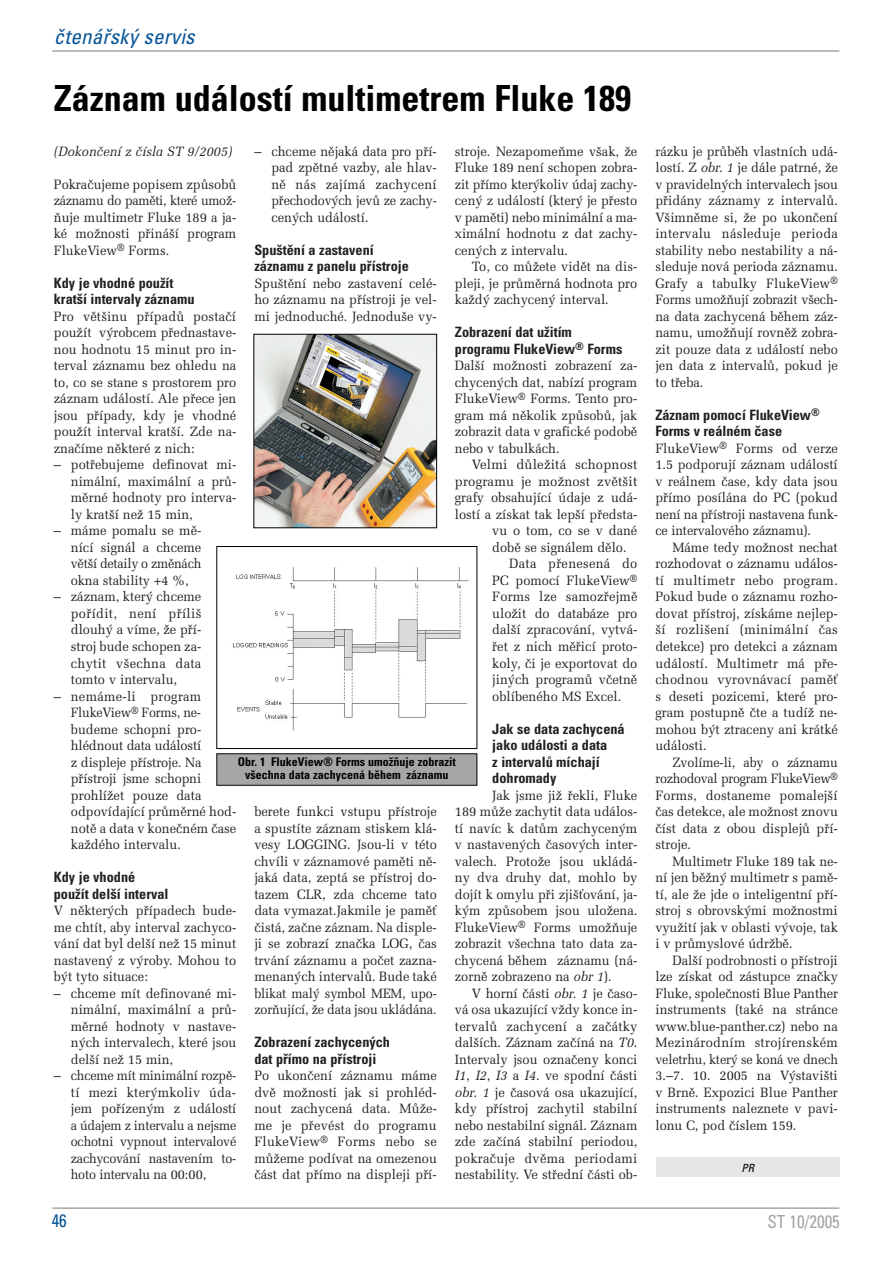
<style>
.page{position:relative;width:893px;height:1262px;background:#fff}
.page>*{position:absolute;margin:0;border:0;box-sizing:border-box;transform-origin:0 0}
.t1{font:700 condensed 36px "Univers CE";color:#000}
.t2{font:italic condensed 21px "Univers CE";color:#075497}
.t3{font:condensed 18px "Univers CE";color:#a6a6a6;scale:.95 1}
.t4{font:condensed 18px "Univers CE";color:#075497;scale:.95 1}
.t5{font:700 condensed 14.25px/16.5px "Univers CE";color:#231f20}
.t6{font:13.5px/16.5px "Melior CE";color:#231f20;text-align:justify;scale:.95 1}
.t7{font:13.5px/16.5px "Melior CE";color:#231f20;text-align:justify;scale:.93 1}
.t8{font:13.5px "Melior CE";color:#231f20}
.t9{font:italic 13.5px "Melior CE";color:#231f20;scale:.95 1}
.t10{font:13.5px "Melior CE";letter-spacing:.02em;color:#231f20;scale:.95 1}
.t11{font:700 condensed 12px/13.5px "Univers CE";color:#000;text-align:center}
.t12{font:italic condensed 11.25px "Univers CE";color:#000}
.s1{font-style:italic}
</style>
<div class="page">
<hr style="left:52px;top:50px;width:787px;height:2px;background:#a6a6a6">
<hr style="left:52px;top:1207px;width:787px;height:1px;background:#a6a6a6">
<div style="left:656px;top:1157px;width:183px;height:20px;background:#e6e6e6"></div>
<img style="left:233px;top:567px;width:236px;height:164px">
<div style="left:216px;top:546px;width:261px;height:203px;border:1px solid #000"></div>
<div style="left:217px;top:754px;width:259px;height:31px;background:#a6a6a6"></div>
<img style="left:255px;top:336px;width:180px;height:190px">
<div style="left:253px;top:334px;width:184px;height:194px;border:1px solid #000"></div>
<h2 class="t2" style="left:54px;top:29px;width:146px">čtenářský servis</h2>
<h1 class="t1" style="left:54px;top:84px;width:578px">Záznam událostí multimetrem Fluke 189</h1>
<p class="t6" style="left:455px;top:144px;width:194px">stroje. NezapomeÀme v‰ak, Ïe Fluke 189 není schopen zobra&shy;zit pfiímo kter˘koliv údaj zachy&shy;cen˘ z událostí (kter˘ je pfiesto v pamûti) nebo minimální a ma&shy;ximální hodnotu z dat zachy&shy;cen˘ch z intervalu.</p>
<p class="t6" style="left:455px;top:260px;width:194px;text-indent:17px">To, co mÛÏete vidût na dis&shy;pleji, je prÛmûrná hodnota pro kaÏd˘ zachycen˘ interval.</p>
<p class="t5" style="left:455px;top:325px;width:169px">Zobrazení dat užitím programu FlukeView<sup>®</sup> Forms</p>
<p class="t6" style="left:455px;top:359px;width:194px">Dal‰í moÏnosti zobrazení za&shy;chycen˘ch dat, nabízí program FlukeView<sup>®</sup> Forms. Tento pro&shy;gram má nûkolik zpÛsobÛ, jak zobrazit data v grafické podobû nebo v tabulkách.</p>
<p class="t8" style="left:472px;top:459px;width:167px">Velmi dÛleÏitá schopnost</p>
<p class="t8" style="left:455px;top:476px;width:184px">programu je moÏnost zvût‰it</p>
<p class="t6" style="left:455px;top:491px;width:193px">grafy obsahující údaje z udá-</p>
<p class="t6" style="left:455px;top:507px;width:193px">lostí a získat tak lep‰í pfiedsta-</p>
<p class="t6" style="left:492px;top:524px;width:154px">vu o tom, co se v dané</p>
<p class="t6" style="left:492px;top:540px;width:143px">dobû se signálem dûlo.</p>
<p class="t10" style="left:509px;top:558px;width:136px">Data pfienesená do</p>
<p class="t6" style="left:492px;top:573px;width:154px">PC pomocí FlukeView<sup>®</sup></p>
<p class="t6" style="left:492px;top:590px;width:154px">Forms lze samozfiejmû</p>
<p class="t6" style="left:492px;top:606px;width:154px">uloÏit do databáze pro</p>
<p class="t6" style="left:492px;top:623px;width:154px">dal‰í zpracování, vytvá-</p>
<p class="t6" style="left:492px;top:639px;width:154px">fiet z nich mûfiicí proto-</p>
<p class="t6" style="left:492px;top:656px;width:154px">koly, ãi je exportovat do</p>
<p class="t6" style="left:492px;top:672px;width:154px">jin˘ch programÛ vãetnû</p>
<p class="t6" style="left:492px;top:689px;width:137px">oblíbeného MS Excel.</p>
<p class="t5" style="left:492px;top:721px;width:134px">Jak se data zachycená jako události a data<br>z intervalů míchají dohromady</p>
<p class="t6" style="left:455px;top:788px;width:194px;text-indent:37px">Jak jsme jiÏ fiekli, Fluke 189 mÛÏe zachytit data událos&shy;tí navíc k datÛm zachycen˘m v nastaven˘ch ãasov˘ch inter&shy;valech. ProtoÏe jsou ukládá&shy;ny dva druhy dat, mohlo by dojít k omylu pfii zji‰Èování, ja&shy;k˘m zpÛsobem jsou uloÏena.<br>FlukeView<sup>®</sup> Forms umoÏÀuje zobrazit v‰echna tato data za&shy;chycená bûhem záznamu (ná&shy;zornû zobrazeno na <span class="s1">obr 1</span>).</p>
<p class="t6" style="left:455px;top:986px;width:194px;text-indent:17px">V horní ãásti <span class="s1">obr. 1</span> je ãaso&shy;vá osa ukazující vÏdy konce in&shy;tervalÛ zachycení a zaãátky dal‰ích. Záznam zaãíná na <span class="s1">T0</span>.<br>Intervaly jsou oznaãeny konci <span class="s1">I1</span>, <span class="s1">I2</span>, <span class="s1">I3</span> a <span class="s1">I4</span>. ve spodní ãásti <span class="s1">obr. 1</span> je ãasová osa ukazující, kdy pfiístroj zachytil stabilní nebo nestabilní signál. Záznam zde zaãíná stabilní periodou, pokraãuje dvûma periodami nestability. Ve stfiední ãásti ob-</p>
<p class="t6" style="left:271px;top:144px;width:176px;text-indent:-17px">– chceme nûjaká data pro pfií&shy;pad zpûtné vazby, ale hlav&shy;nû nás zajímá zachycení pfiechodov˘ch jevÛ ze zachy&shy;cen˘ch událostí.</p>
<p class="t5" style="left:254px;top:243px;width:156px">Spuštění a zastavení záznamu z panelu přístroje</p>
<p class="t6" style="left:254px;top:276px;width:194px">Spu‰tûní nebo zastavení celé&shy;ho záznamu na pfiístroji je vel&shy;mi jednoduché. Jednodu‰e vy-</p>
<p class="t9" style="left:54px;top:146px;width:189px">(Dokonãení z ãísla ST 9/2005)</p>
<p class="t6" style="left:54px;top:177px;width:194px">Pokraãujeme popisem zpÛsobÛ záznamu do pamûti, které umoÏ-Àuje multimetr Fluke 189 a ja&shy;ké moÏnosti pfiiná‰í program FlukeView<sup>®</sup> Forms.</p>
<p class="t5" style="left:54px;top:276px;width:142px">Kdy je vhodné použít kratší intervaly záznamu</p>
<p class="t6" style="left:54px;top:309px;width:194px">Pro vût‰inu pfiípadÛ postaãí pouÏít v˘robcem pfiednastave&shy;nou hodnotu 15 minut pro in&shy;terval záznamu bez ohledu na to, co se stane s prostorem pro záznam událostí. Ale pfiece jen jsou pfiípady, kdy je vhodné pouÏít interval krat‰í. Zde na&shy;znaãíme nûkteré z nich:</p>
<p class="t6" style="left:71px;top:458px;width:176px;text-indent:-17px">– potfiebujeme definovat mi&shy;nimální, maximální a prÛ&shy;mûrné hodnoty pro interva&shy;ly krat‰í neÏ 15 min,</p>
<p class="t6" style="left:71px;top:524px;width:139px;text-indent:-17px">– máme pomalu se mû&shy;nící signál a chceme vût‰í detaily o zmûnách okna stability +4 %,</p>
<p class="t6" style="left:71px;top:590px;width:139px;text-indent:-17px">– záznam, kter˘ chceme pofiídit, není pfiíli‰ dlouh˘ a víme, Ïe pfií&shy;stroj bude schopen za&shy;chytit v‰echna data tomto v intervalu,</p>
<p class="t6" style="left:71px;top:689px;width:176px;text-align:left;text-indent:-17px">– nemáme-li program<br>FlukeView<sup>®</sup> Forms, ne&shy;budeme schopni pro&shy;hlédnout data událostí<br>z displeje pfiístroje. Na pfiístroji jsme schopni prohlíÏet pouze data odpovídající prÛmûrné hod&shy;notû a data v koneãném ãase kaÏdého intervalu.</p>
<p class="t5" style="left:54px;top:870px;width:116px">Kdy je vhodné použít delší interval</p>
<p class="t6" style="left:54px;top:903px;width:194px">V nûkter˘ch pfiípadech bude&shy;me chtít, aby interval zachyco&shy;vání dat byl del‰í neÏ 15 minut nastaven˘ z v˘roby. Mohou to b˘t tyto situace:</p>
<p class="t6" style="left:71px;top:986px;width:176px;text-indent:-17px">– chceme mít definované mi&shy;nimální, maximální a prÛ&shy;mûrné hodnoty v nastave&shy;n˘ch intervalech, které jsou del‰í neÏ 15 min,</p>
<p class="t6" style="left:71px;top:1068px;width:176px;text-indent:-17px">– chceme mít minimální rozpû&shy;tí mezi kter˘mkoliv úda&shy;jem pofiízen˘m z událostí a údajem z intervalu a nejsme ochotni vypnout intervalové zachycování nastavením to&shy;hoto intervalu na 00:00,</p>
<p class="t11" style="left:238px;top:756px;width:219px">Obr. 1 FlukeView® Forms umožňuje zobrazit všechna data zachycená během záznamu</p>
<p class="t6" style="left:254px;top:804px;width:194px">berete funkci vstupu pfiístroje a spustíte záznam stiskem klá&shy;vesy LOGGING. Jsou-li v této chvíli v záznamové pamûti nû&shy;jaká data, zeptá se pfiístroj do&shy;tazem CLR, zda chceme tato data vymazat.Jakmile je pamûÈ ãistá, zaãne záznam. Na disple&shy;ji se zobrazí znaãka LOG, ãas trvání záznamu a poãet zazna&shy;menan˘ch intervalÛ. Bude také blikat mal˘ symbol MEM, upo&shy;zorÀující, Ïe data jsou ukládána.</p>
<p class="t5" style="left:254px;top:1035px;width:137px">Zobrazení zachycených dat přímo na přístroji</p>
<p class="t6" style="left:254px;top:1068px;width:194px">Po ukonãení záznamu máme dvû moÏnosti jak si prohléd&shy;nout zachycená data. MÛÏe&shy;me je pfievést do programu FlukeView<sup>®</sup> Forms nebo se mÛÏeme podívat na omezenou ãást dat pfiímo na displeji pfií-</p>
<p class="t6" style="left:655px;top:144px;width:194px">rázku je prÛbûh vlastních udá&shy;lostí. Z <span class="s1">obr. 1</span> je dále patrné, Ïe v pravideln˘ch intervalech jsou pfiidány záznamy z intervalÛ.<br>V‰imnûme si, Ïe po ukonãení intervalu následuje perioda stability nebo nestability a ná&shy;sleduje nová perioda záznamu.<br>Grafy a tabulky FlukeView<sup>® </sup>Forms umoÏÀují zobrazit v‰ech&shy;na data zachycená bûhem záz&shy;namu, umoÏÀují rovnûÏ zobra&shy;zit pouze data z událostí nebo jen data z intervalÛ, pokud je to tfieba.</p>
<p class="t5" style="left:655px;top:408px;width:166px">Záznam pomocí FlukeView<sup>®<br></sup>Forms v reálném čase</p>
<p class="t6" style="left:655px;top:441px;width:194px">FlukeView<sup>®</sup> Forms od verze 1.5 podporují záznam událostí v reálnem ãase, kdy data jsou pfiímo posílána do PC (pokud není na pfiístroji nastavena funk&shy;ce intervalového záznamu).</p>
<p class="t6" style="left:655px;top:540px;width:194px;text-indent:17px">Máme tedy moÏnost nechat rozhodovat o záznamu událos&shy;tí multimetr nebo program.<br>Pokud bude o záznamu rozho&shy;dovat pfiístroj, získáme nejlep-‰í rozli‰ení (minimální ãas detekce) pro detekci a záznam událostí. Multimetr má pfie&shy;chodnou vyrovnávací pamûÈ s deseti pozicemi, které pro&shy;gram postupnû ãte a tudíÏ ne&shy;mohou b˘t ztraceny ani krátké události.</p>
<p class="t7" style="left:655px;top:755px;width:198px;text-indent:17px">Zvolíme-li, aby o záznamu rozhodoval program FlukeView<sup>® </sup>Forms, dostaneme pomalej‰í ãas detekce, ale moÏnost znovu ãíst data z obou displejÛ pfií&shy;stroje.</p>
<p class="t6" style="left:655px;top:854px;width:194px;text-indent:17px">Multimetr Fluke 189 tak ne&shy;ní jen bûÏn˘ multimetr s pamû&shy;tí, ale Ïe jde o inteligentní pfií&shy;stroj s obrovsk˘mi moÏnostmi vyuÏití jak v oblasti v˘voje, tak i v prÛmyslové údrÏbû.</p>
<p class="t6" style="left:655px;top:953px;width:194px;text-indent:17px">Dal‰í podrobnosti o pfiístroji lze získat od zástupce znaãky Fluke, spoleãnosti Blue Panther instruments (také na stránce www.blue-panther.cz) nebo na Mezinárodním strojírenském veletrhu, kter˘ se koná ve dnech 3.–7. 10. 2005 na V˘stavi‰ti v Brnû. Expozici Blue Panther instruments naleznete v pavi&shy;lonu C, pod ãíslem 159.</p>
<p class="t12" style="left:741px;top:1163px;width:16px">PR</p>
<h3 class="t4" style="left:52px;top:1213px;width:17px">46</h3>
<h3 class="t3" style="left:767px;top:1214px;width:78px">ST 10/2005</h3>
</div>
